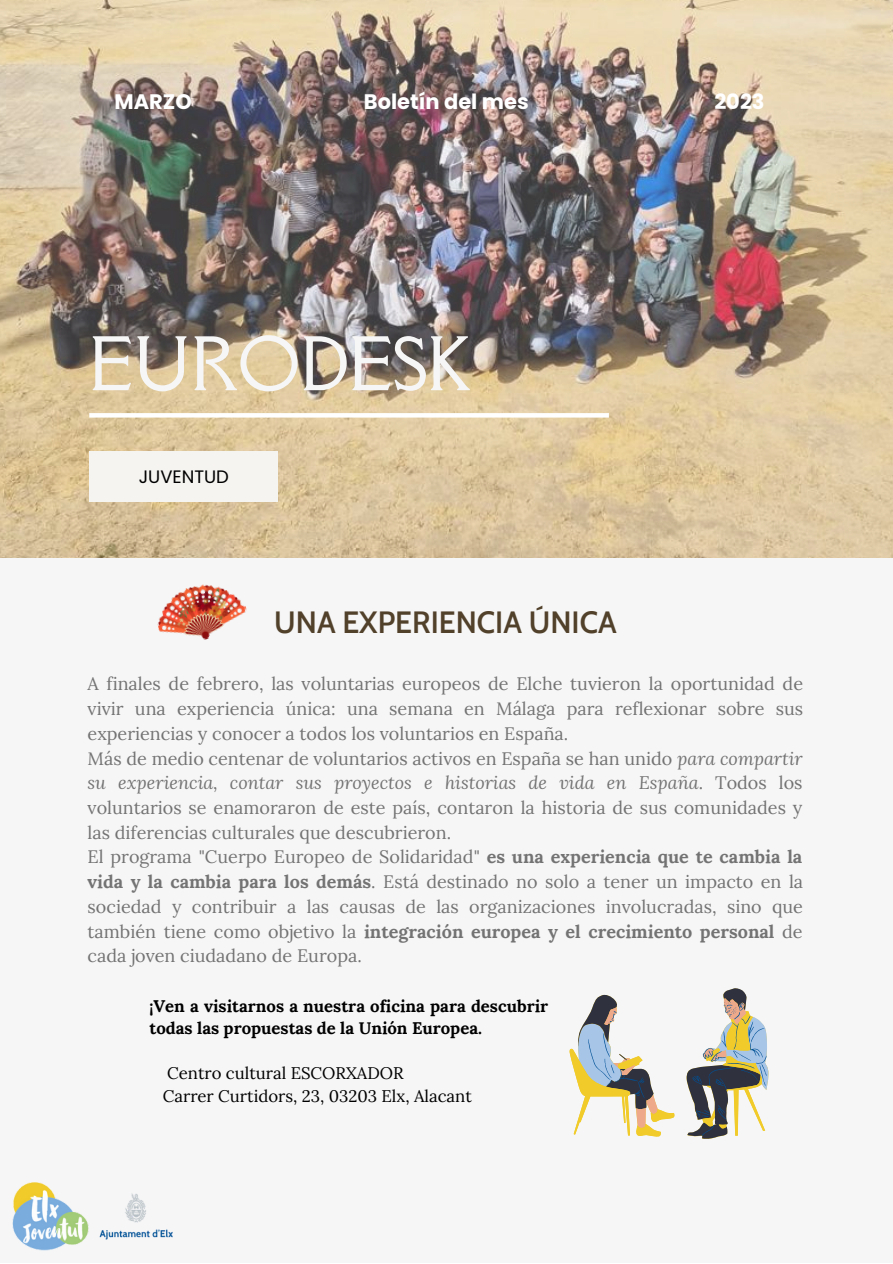
<style>
.page{position:relative;width:893px;height:1264px;background:#fff}
.page>*{position:absolute;margin:0;border:0;box-sizing:border-box;transform-origin:0 0}
.t1{font:67.5px "Della Respira";color:#f6f6f6}
.t2{font:600 30px "Cabin";color:#51402a}
.t3{font:700 21px "Poppins";color:#fff}
.t4{font:18px/24.8px "Lora";color:#737373}
.t5{font:18px "Poppins";color:#000}
.t6{font:700 16.8px/22.5px "Lora";color:#000}
.t7{font:16.8px/22.5px "Lora";color:#000}
.s1{font-style:italic}
.s2{font-weight:700}
</style>
<div class="page">
<div style="left:0;top:0;width:892px;height:1262px;background:#f6f6f6"></div>
<img style="left:0;top:0;width:892px;height:557px">
<div style="left:89px;top:451px;width:188px;height:50px;background:#f5f4f1"></div>
<hr style="left:89px;top:413px;width:520px;height:4px;background:#fff">
<img style="left:13px;top:1182px;width:160px;height:67px">
<svg style="left:569px;top:988px;width:199px;height:151px"></svg>
<img style="left:157px;top:584px;width:90px;height:56px">
<p class="t3" style="left:114px;top:86px;width:79px">MARZO</p>
<p class="t3" style="left:364px;top:86px;width:166px">Boletín del mes</p>
<p class="t3" style="left:714px;top:86px;width:52px">2023</p>
<h1 class="t1" style="left:89px;top:318px;width:383px">EURODESK</h1>
<p class="t5" style="left:139px;top:464px;width:92px">JUVENTUD</p>
<h2 class="t2" style="left:274px;top:604px;width:344px">UNA EXPERIENCIA ÚNICA</h2>
<p class="t4" style="left:88px;top:671px;width:717px">A finales de febrero, las voluntarias europeos de Elche tuvieron la oportunidad de vivir una experiencia única: una semana en Málaga para reflexionar sobre sus experiencias y conocer a todos los voluntarios en España.<br>Más de medio centenar de voluntarios activos en España se han unido <span class="s1">para compartir su experiencia, contar sus proyectos e historias de vida en España</span>. Todos los voluntarios se enamoraron de este país, contaron la historia de sus comunidades y las diferencias culturales que descubrieron.<br>El programa "Cuerpo Europeo de Solidaridad" <span class="s2">es una experiencia que te cambia la vida y la cambia para los demás</span>. Está destinado no solo a tener un impacto en la sociedad y contribuir a las causas de las organizaciones involucradas, sino que también tiene como objetivo la <span class="s2">integración europea y el crecimiento personal</span> de cada joven ciudadano de Europa.</p>
<p class="t6" style="left:149px;top:994px;width:400px">¡Ven a visitarnos a nuestra oficina para descubrir todas las propuestas de la Unión Europea.</p>
<p class="t7" style="left:163px;top:1061px;width:310px">Centro cultural ESCORXADOR<br>Carrer Curtidors, 23, 03203 Elx, Alacant</p>
</div>
